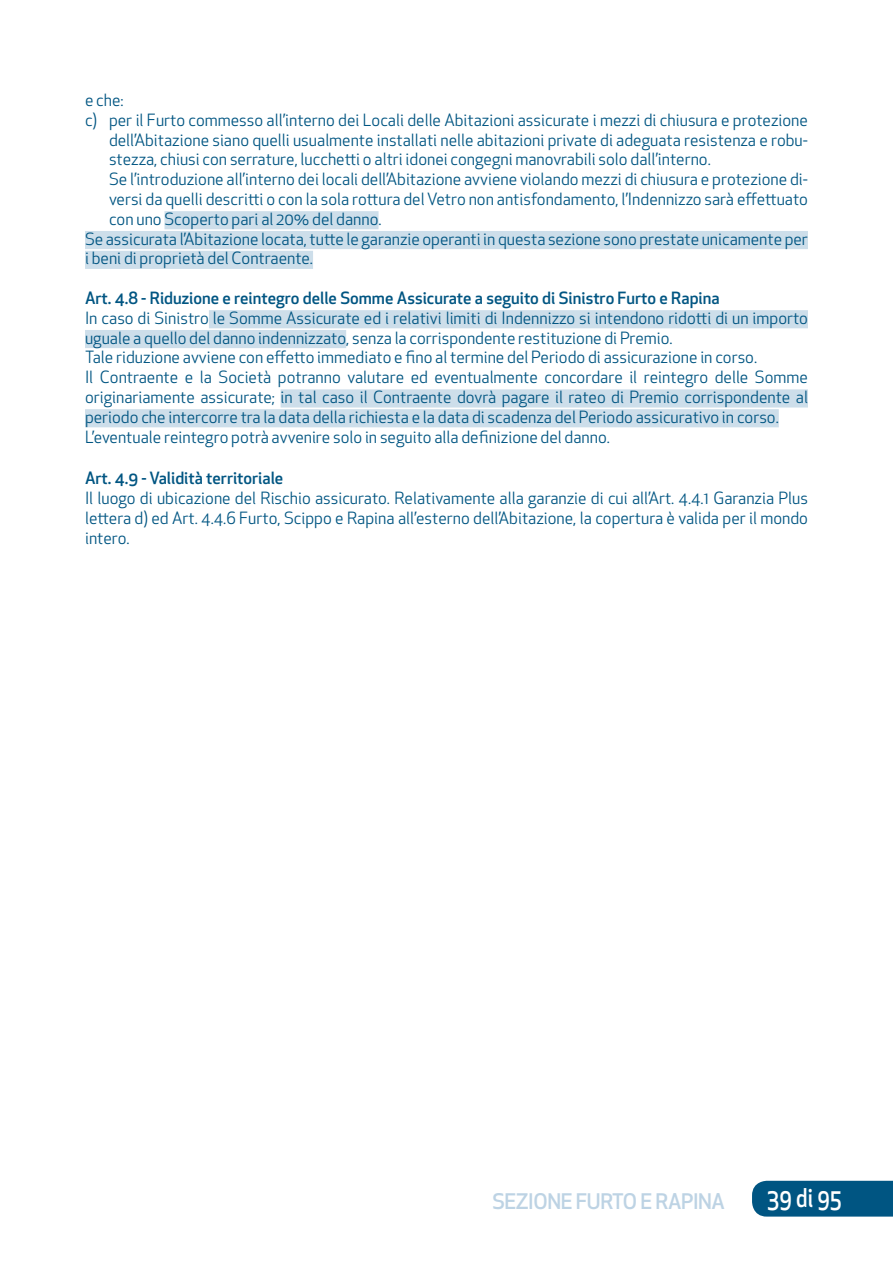
<style>
.page{position:relative;width:893px;height:1263px;background:#fff}
.page>*{position:absolute;margin:0;border:0;box-sizing:border-box;transform-origin:0 0}
.t1{font:500 25.2px "Apex New";color:#fff;scale:.83 1}
.t2{font:500 21px "Apex New";letter-spacing:-.02em;color:#bdd3e4}
.t3{font:16.5px/19.8px "Apex New";color:#005582}
.t4{font:500 16.5px "Apex New";color:#005582}
</style>
<div class="page">
<div style="left:752px;top:1181px;width:141px;height:35px;background:#005582"></div>
<div style="left:164px;top:211px;width:215px;height:18px;background:#cddeea"></div>
<div style="left:85px;top:231px;width:723px;height:18px;background:#cddeea"></div>
<div style="left:85px;top:251px;width:228px;height:18px;background:#cddeea"></div>
<div style="left:209px;top:310px;width:599px;height:18px;background:#cddeea"></div>
<div style="left:85px;top:330px;width:261px;height:18px;background:#cddeea"></div>
<div style="left:281px;top:389px;width:527px;height:18px;background:#cddeea"></div>
<div style="left:85px;top:409px;width:694px;height:18px;background:#cddeea"></div>
<p class="t3" style="left:85px;top:90px;width:40px">e che:</p>
<p class="t3" style="left:85px;top:110px;width:724px">c) per il Furto commesso all’interno dei Locali delle Abitazioni assicurate i mezzi di chiusura e protezione</p>
<p class="t3" style="left:109px;top:130px;width:700px">dell’Abitazione siano quelli usualmente installati nelle abitazioni private di adeguata resistenza e robu-</p>
<p class="t3" style="left:109px;top:149px;width:603px">stezza, chiusi con serrature, lucchetti o altri idonei congegni manovrabili solo dall’interno.</p>
<p class="t3" style="left:109px;top:169px;width:700px">Se l’introduzione all’interno dei locali dell’Abitazione avviene violando mezzi di chiusura e protezione di-</p>
<p class="t3" style="left:109px;top:189px;width:700px">versi da quelli descritti o con la sola rottura del Vetro non antisfondamento, l’Indennizzo sarà effettuato</p>
<p class="t3" style="left:109px;top:209px;width:274px">con uno Scoperto pari al 20% del danno.</p>
<p class="t3" style="left:85px;top:229px;width:724px">Se assicurata l’Abitazione locata, tutte le garanzie operanti in questa sezione sono prestate unicamente per</p>
<p class="t3" style="left:85px;top:248px;width:230px">i beni di proprietà del Contraente.</p>
<p class="t4" style="left:85px;top:287px;width:636px">Art. 4.8 - Riduzione e reintegro delle Somme Assicurate a seguito di Sinistro Furto e Rapina</p>
<p class="t3" style="left:85px;top:308px;width:724px">In caso di Sinistro le Somme Assicurate ed i relativi limiti di Indennizzo si intendono ridotti di un importo uguale a quello del danno indennizzato, senza la corrispondente restituzione di Premio.<br>Tale riduzione avviene con effetto immediato e fino al termine del Periodo di assicurazione in corso.<br>Il Contraente e la Società potranno valutare ed eventualmente concordare il reintegro delle Somme originariamente assicurate; in tal caso il Contraente dovrà pagare il rateo di Premio corrispondente al periodo che intercorre tra la data della richiesta e la data di scadenza del Periodo assicurativo in corso.<br>L’eventuale reintegro potrà avvenire solo in seguito alla definizione del danno.</p>
<p class="t4" style="left:85px;top:466px;width:200px">Art. 4.9 - Validità territoriale</p>
<p class="t3" style="left:85px;top:488px;width:724px;line-height:20.2px;text-align:justify">Il luogo di ubicazione del Rischio assicurato. Relativamente alla garanzie di cui all’Art. 4.4.1 Garanzia Plus lettera d) ed Art. 4.4.6 Furto, Scippo e Rapina all’esterno dell’Abitazione, la copertura è valida per il mondo intero.</p>
<p class="t2" style="left:492px;top:1187px;width:234px">SEZIONE FURTO E RAPINA</p>
<h1 class="t1" style="left:767px;top:1181px;width:92px">39 di 95</h1>
</div>
